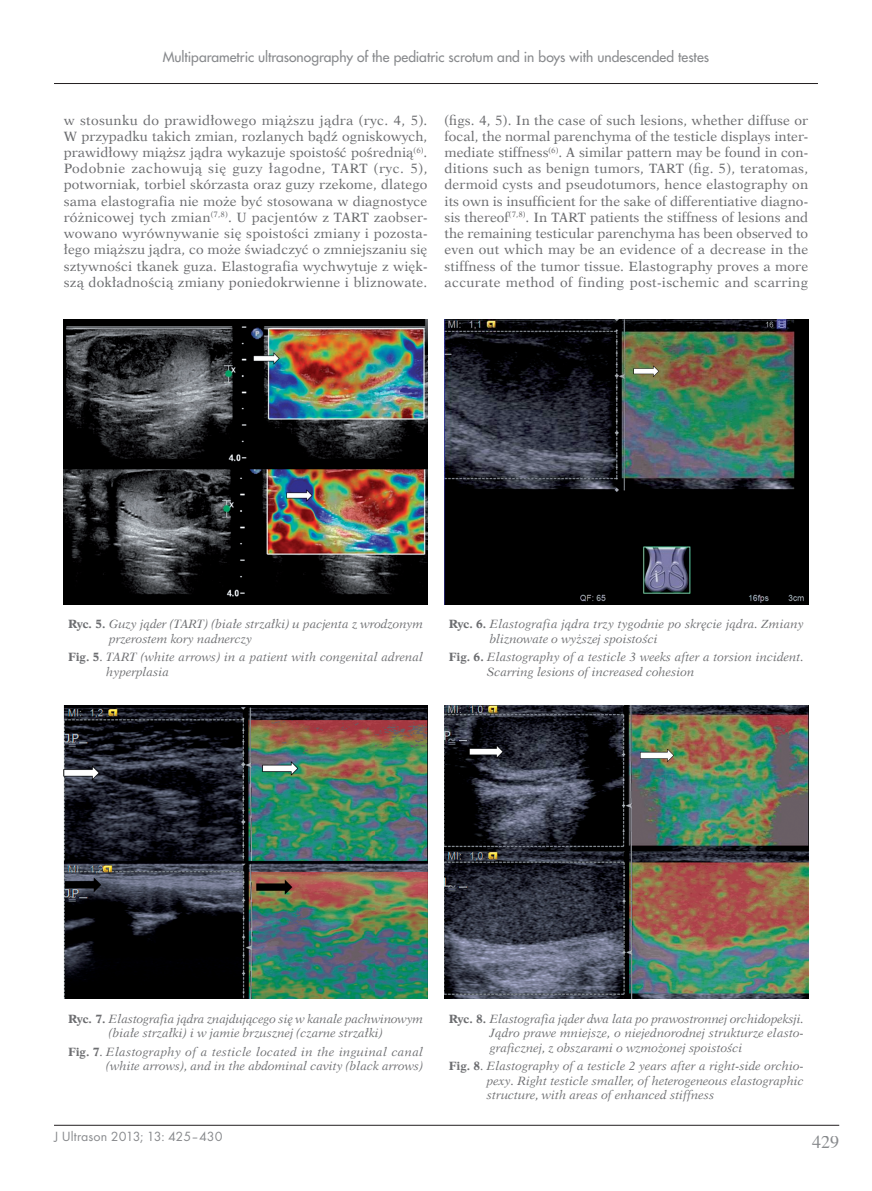
<style>
.page{position:relative;width:872px;height:1191px;background:#fff}
.page>*{position:absolute;margin:0;border:0;box-sizing:border-box;transform-origin:0 0}
.t1{font:18px "Times";color:#888a8d}
.t2{font:13.8px "Futura Regular PL";color:#888a8d}
.t3{font:13.8px "Pfutura";color:#888a8d}
.t4{font:13.5px/16.2px "Dutch 823 EU";letter-spacing:.015em;color:#6c6d70;text-align:justify}
.t5{font:italic 12px/14.4px "Dutch 823 EU";color:#6c6d70}
.t6{font:italic 12px/14.4px "Dutch 823 EU";letter-spacing:.02em;color:#6c6d70;text-align:right}
.s1{font-weight:700;font-style:normal}
</style>
<div class="page">
<hr style="left:54px;top:1125px;width:785px;height:1px;background:#231f20">
<hr style="left:54px;top:83px;width:764px;height:1px;background:#231f20">
<img style="left:64px;top:319px;width:363px;height:285px">
<img style="left:444px;top:319px;width:364px;height:285px">
<img style="left:64px;top:705px;width:363px;height:293px">
<img style="left:444px;top:705px;width:364px;height:293px">
<p class="t2" style="left:163px;top:50px;width:548px">Multiparametric ultrasonography of the pediatric scrotum and in boys with undescended testes</p>
<p class="t4" style="left:64px;top:112px;width:365px">w stosunku do prawidłowego miąższu jądra (ryc. 4, 5).<br>W przypadku takich zmian, rozlanych bądź ogniskowych, prawidłowy miąższ jądra wykazuje spoistość pośrednią<sup>(6)</sup>.<br>Podobnie zachowują się guzy łagodne, TART (ryc. 5), potworniak, torbiel skórzasta oraz guzy rzekome, dlatego sama elastografia nie może być stosowana w diagnostyce różnicowej tych zmian<sup>(7,8)</sup>. U pacjentów z TART zaobser&shy;wowano wyrównywanie się spoistości zmiany i pozosta&shy;łego miąższu jądra, co może świadczyć o zmniejszaniu się sztywności tkanek guza. Elastografia wychwytuje z więk&shy;szą dokładnością zmiany poniedokrwienne i bliznowate.</p>
<p class="t4" style="left:444px;top:112px;width:365px">(figs. 4, 5). In the case of such lesions, whether diffuse or focal, the normal parenchyma of the testicle displays inter&shy;mediate stiffness<sup>(6)</sup>. A similar pattern may be found in con&shy;ditions such as benign tumors, TART (fig. 5), teratomas, dermoid cysts and pseudotumors, hence elastography on its own is insufficient for the sake of differentiative diagno&shy;sis thereof<sup>(7,8)</sup>. In TART patients the stiffness of lesions and the remaining testicular parenchyma has been observed to even out which may be an evidence of a decrease in the stiffness of the tumor tissue. Elastography proves a more accurate method of finding post-ischemic and scarring</p>
<p class="t5" style="left:109px;top:616px;width:316px;text-indent:-41px"><span class="s1">Ryc. 5.</span> Guzy jąder (TART) (białe strzałki) u pacjenta z wrodzonym przerostem kory nadnerczy</p>
<p class="t5" style="left:106px;top:649px;width:318px;text-indent:-38px"><span class="s1">Fig. 5</span>. TART (white arrows) in a patient with congenital adrenal hyperplasia</p>
<p class="t5" style="left:489px;top:616px;width:316px;text-indent:-41px"><span class="s1">Ryc. 6.</span> Elastografia jądra trzy tygodnie po skręcie jądra. Zmiany bliznowate o wyższej spoistości</p>
<p class="t5" style="left:487px;top:649px;width:318px;text-indent:-38px"><span class="s1">Fig. 6.</span> Elastography of a testicle 3 weeks after a torsion incident.<br>Scarring lesions of increased cohesion</p>
<p class="t5" style="left:68px;top:1011px;width:357px;text-align:center"><span class="s1">Ryc. 7.</span> Elastografia jądra znajdującego się w kanale pachwinowym (białe strzałki) i w jamie brzusznej (czarne strzałki)</p>
<p class="t6" style="left:68px;top:1044px;width:357px"><span class="s1">Fig. 7</span>. Elastography of a testicle located in the inguinal canal (white arrows), and in the abdominal cavity (black arrows)</p>
<p class="t3" style="left:54px;top:1130px;width:170px">J Ultrason 2013; 13: 425–430</p>
<p class="t5" style="left:490px;top:1011px;width:316px;text-align:justify;text-indent:-41px"><span class="s1">Ryc. 8.</span> Elastografia jąder dwa lata po prawostronnej orchidopeksji.<br>Jądro prawe mniejsze, o niejednorodnej strukturze elasto&shy;graficznej, z obszarami o wzmożonej spoistości</p>
<p class="t5" style="left:487px;top:1058px;width:318px;text-align:justify;text-indent:-38px"><span class="s1">Fig. 8</span>. Elastography of a testicle 2 years after a right-side orchio&shy;pexy. Right testicle smaller, of heterogeneous elastographic structure, with areas of enhanced stiffness</p>
<h1 class="t1" style="left:812px;top:1134px;width:28px">429</h1>
</div>
